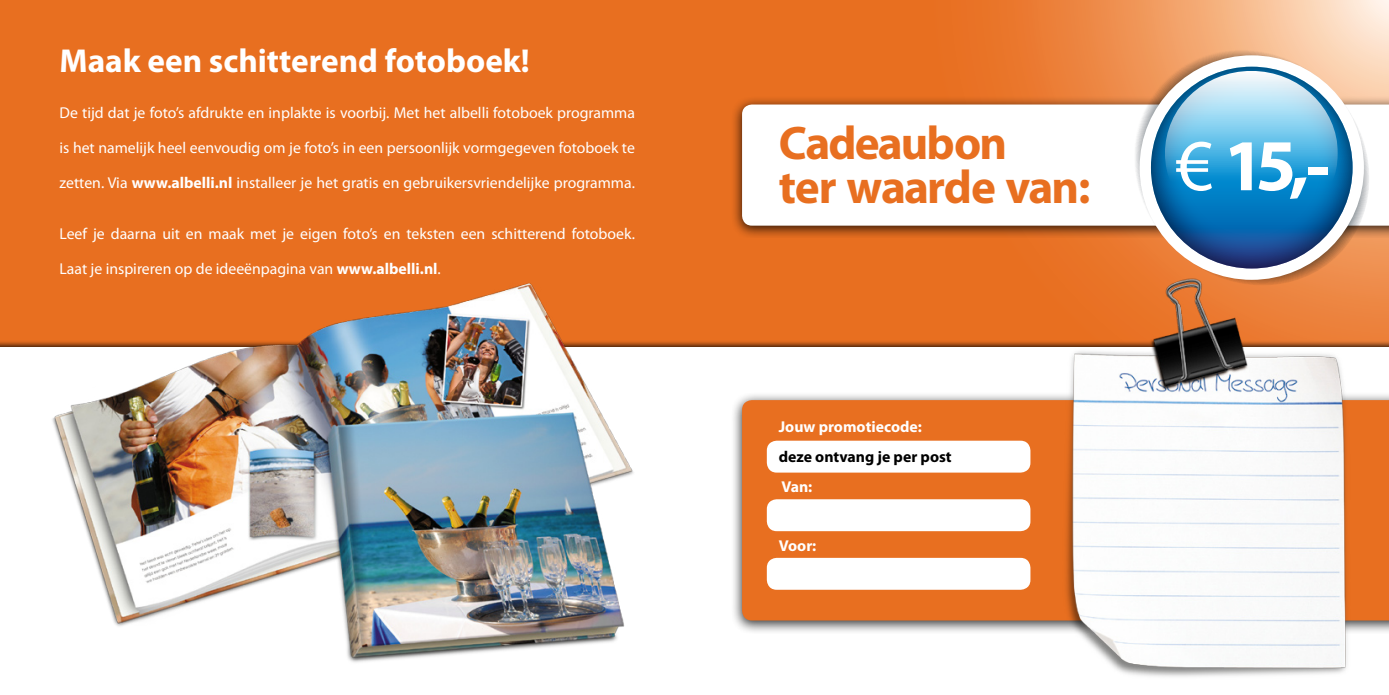
<style>
.page{position:relative;width:1389px;height:695px;background:#fff}
.page>*{position:absolute;margin:0;border:0;box-sizing:border-box;transform-origin:0 0}
.t1{font:700 73.5px "Myriad Pro";color:#fff}
.t2{font:700 47.25px/43.8px "Myriad Pro";letter-spacing:-.04em;color:#e86f20}
.t3{font:700 33.25px "Myriad Pro";color:#fff}
.t4{font:15.75px "Myriad Pro";color:#fff}
.t5{font:700 15.75px "Myriad Pro";color:#fff}
.t6{font:700 15.75px "Myriad Pro";color:#000}
.s1{font-weight:700}
.s2{font-weight:400}
</style>
<div class="page">
<svg style="left:0;top:0;width:1389px;height:339px;background:#e97427"></svg>
<div style="left:730px;top:391px;width:659px;height:242px;background:#000;opacity:.8"></div>
<div style="left:742px;top:400px;width:647px;height:220px;background:#e86f20"></div>
<div style="left:730px;top:95px;width:659px;height:143px;background:#000;opacity:.8"></div>
<svg style="left:742px;top:104px;width:647px;height:121px"></svg>
<svg style="left:1134px;top:50px;width:235px;height:223px;background:#e7ac84"></svg>
<div style="left:1140px;top:55px;width:224px;height:225px;background:#fff;border-radius:50%"></div>
<svg style="left:1151px;top:67px;width:202px;height:201px;background:#0c5392"></svg>
<svg style="left:1165px;top:71px;width:173px;height:164px;background:#52aedc"></svg>
<div style="left:767px;top:440px;width:263px;height:32px;background:#fff;border-radius:10px"></div>
<div style="left:767px;top:499px;width:263px;height:32px;background:#fff;border-radius:10px"></div>
<div style="left:767px;top:557px;width:263px;height:32px;background:#fff;border-radius:10px"></div>
<img style="left:1038px;top:273px;width:335px;height:404px">
<img style="left:39px;top:274px;width:601px;height:389px">
<h3 class="t3" style="left:60px;top:39px;width:472px">Maak een schitterend fotoboek!</h3>
<p class="t4" style="left:60px;top:103px;width:577px">De tijd dat je foto’s afdrukte en inplakte is voorbij. Met het albelli fotoboek programma</p>
<p class="t4" style="left:60px;top:138px;width:577px">is het namelijk heel eenvoudig om je foto’s in een persoonlijk vormgegeven fotoboek te</p>
<p class="t4" style="left:60px;top:173px;width:577px">zetten. Via <span class="s1">www.albelli.nl</span> installeer je het gratis en gebruikersvriendelijke programma.</p>
<p class="t4" style="left:60px;top:224px;width:577px">Leef je daarna uit en maak met je eigen foto’s en teksten een schitterend fotoboek.</p>
<p class="t4" style="left:60px;top:259px;width:383px">Laat je inspireren op de ideeënpagina van <span class="s1">www.albelli.nl</span>.</p>
<h2 class="t2" style="left:779px;top:120px;width:313px">Cadeaubon<br>ter waarde van:</h2>
<p class="t5" style="left:779px;top:416px;width:145px">Jouw promotiecode:</p>
<p class="t6" style="left:779px;top:446px;width:174px">deze ontvang je per post</p>
<p class="t5" style="left:781px;top:476px;width:32px">Van:</p>
<p class="t5" style="left:779px;top:535px;width:39px">Voor:</p>
<h1 class="t1" style="left:1175px;top:117px;width:156px"><span class="s2">€</span> 15,-</h1>
</div>
